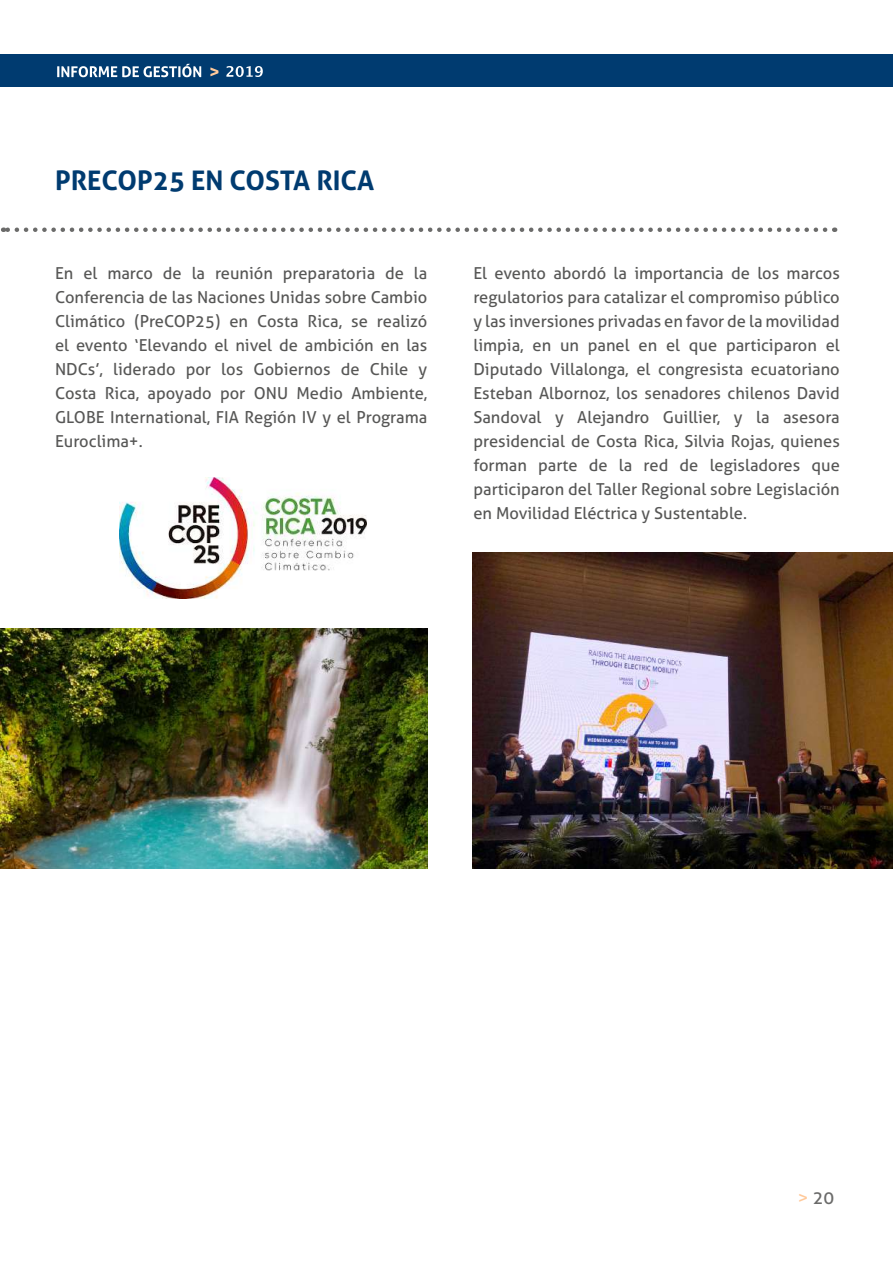
<style>
.page{position:relative;width:893px;height:1263px;background:#fff}
.page>*{position:absolute;margin:0;border:0;box-sizing:border-box;transform-origin:0 0}
.t1{font:700 27px "Aller";color:#003b70}
.t2{font:18px "Aller";color:#6b6b6a}
.t3{font:16.5px/24px "Aller";color:#575756;text-align:justify}
.s1{color:#ffc99a}
</style>
<div class="page">
<div style="left:0;top:54px;width:893px;height:33px;background:#003b70"></div>
<svg style="left:226px;top:66px;width:37px;height:11px"></svg>
<svg style="left:210px;top:67px;width:8px;height:9px"></svg>
<svg style="left:57px;top:64px;width:144px;height:13px"></svg>
<img style="left:472px;top:553px;width:421px;height:315px">
<svg style="left:3px;top:227px;width:822px;height:5px"></svg>
<img style="left:119px;top:478px;width:248px;height:120px">
<img style="left:0;top:628px;width:427px;height:240px">
<h1 class="t1" style="left:55px;top:164px;width:321px">PRECOP25 EN COSTA RICA</h1>
<p class="t3" style="left:55px;top:261px;width:374px">En el marco de la reunión preparatoria de la Conferencia de las Naciones Unidas sobre Cambio Climático (PreCOP25) en Costa Rica, se realizó el evento ‘Elevando el nivel de ambición en las NDCs’, liderado por los Gobiernos de Chile y Costa Rica, apoyado por ONU Medio Ambiente, GLOBE International, FIA Región IV y el Programa Euroclima+.</p>
<p class="t3" style="left:473px;top:261px;width:368px">El evento abordó la importancia de los marcos regulatorios para catalizar el compromiso público y las inversiones privadas en favor de la movilidad limpia, en un panel en el que participaron el Diputado Villalonga, el congresista ecuatoriano Esteban Albornoz, los senadores chilenos David Sandoval y Alejandro Guillier, y la asesora presidencial de Costa Rica, Silvia Rojas, quienes forman parte de la red de legisladores que participaron del Taller Regional sobre Legislación en Movilidad Eléctrica y Sustentable.</p>
<p class="t2" style="left:798px;top:1186px;width:38px"><span class="s1">&gt;</span> 20</p>
</div>
